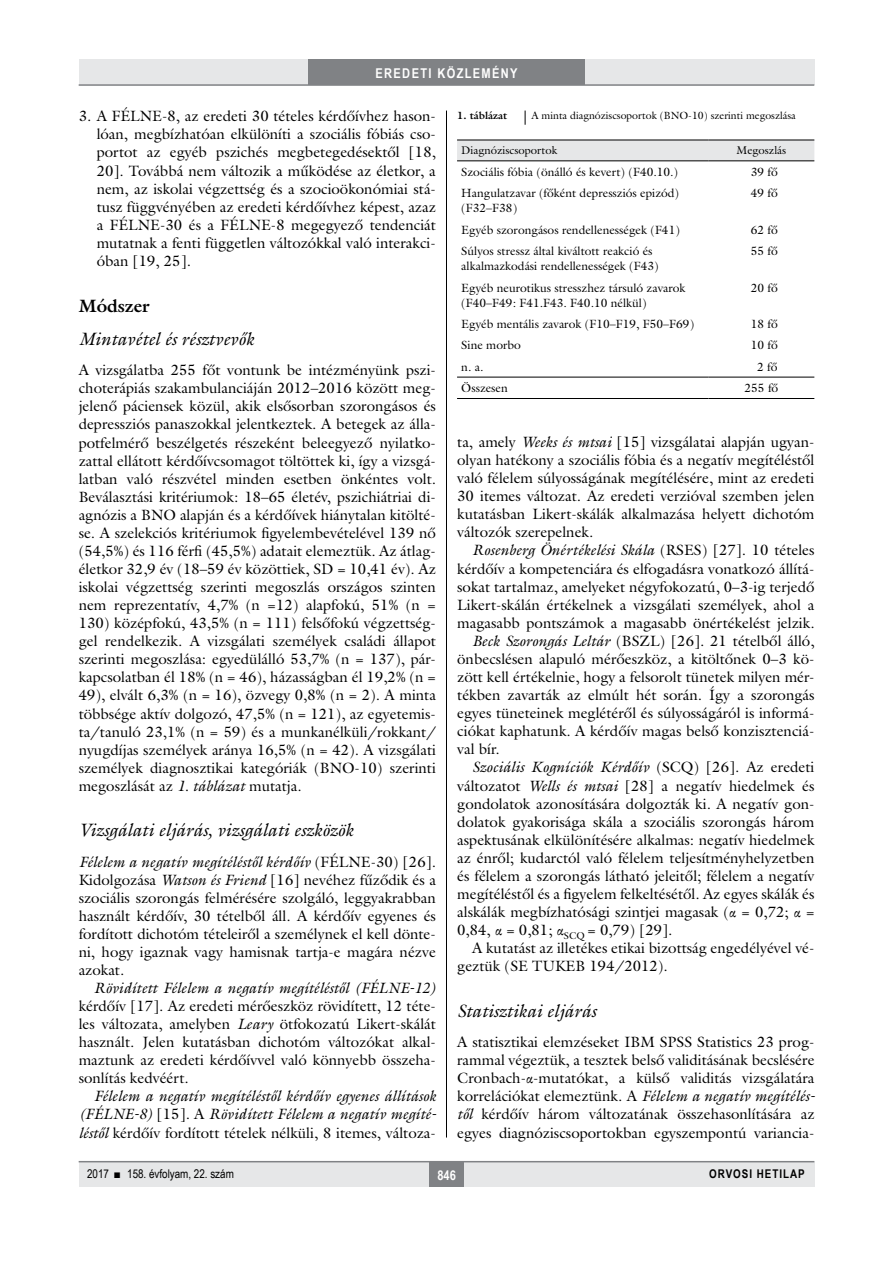
<style>
.page{position:relative;width:893px;height:1263px;background:#fff}
.page>*{position:absolute;margin:0;border:0;box-sizing:border-box;transform-origin:0 0}
.alcimkurziv{font:italic 18px "Galliard Reg";color:#000}
.alcimbold{font:700 18px "Galliard Reg";color:#000}
.Body_tompa{font:15px/18px "Galliard Reg";color:#000;text-align:justify}
.Body_Text{font:15px/18.1px "Galliard Reg";color:#000;text-align:justify}
.Body_Text-2{font:italic 15px/18px "Galliard Reg";color:#000;text-align:justify}
.t1{font:700 13.5px "Arial Narrow";letter-spacing:.1em;color:#fff}
.tabla{font:12px/15px "Galliard Reg";color:#000}
.t2{font:12px "Arial Narrow";color:#000}
.t3{font:700 12px "Arial Narrow";letter-spacing:.08em;color:#000}
.tablafej{font:11.25px "Galliard Reg";color:#000}
.kepalairas2{font:10.5px "Galliard Reg";color:#000}
.kepalairas1{font:700 10.5px "Galliard Reg";color:#000}
.s1{font-style:italic}
.s2{font-style:normal}
.s3{font-family:"Garamond Premr Pro"}
</style>
<div class="page">
<div style="left:79px;top:1161px;width:735px;height:25px;background:#e6e7e8"></div>
<hr style="left:79px;top:1161px;width:735px;height:1px;background:#808285">
<div style="left:430px;top:1161px;width:34px;height:25px;background:#808285"></div>
<div style="left:79px;top:60px;width:735px;height:25px;background:#e6e7e8"></div>
<div style="left:308px;top:60px;width:277px;height:25px;background:#808285"></div>
<hr style="left:79px;top:84px;width:735px;height:2px;background:#808285">
<hr style="left:446px;top:111px;width:1px;height:1026px;background:#000">
<svg style="left:525px;top:111px;width:1px;height:14px"></svg>
<div style="left:457px;top:141px;width:357px;height:19px;background:#e6e7e8"></div>
<hr style="left:457px;top:377px;width:251px;height:1px;background:#000">
<hr style="left:708px;top:377px;width:106px;height:1px;background:#000">
<hr style="left:457px;top:140px;width:251px;height:1px;background:#000">
<hr style="left:708px;top:140px;width:106px;height:1px;background:#000">
<hr style="left:457px;top:160px;width:251px;height:1px;background:#000">
<hr style="left:708px;top:160px;width:106px;height:1px;background:#000">
<hr style="left:457px;top:398px;width:251px;height:1px;background:#000">
<hr style="left:708px;top:398px;width:106px;height:1px;background:#000">
<p class="t1" style="left:375px;top:63px;width:144px">EREDETI KÖZLEMÉNY</p>
<p class="Body_tompa" style="left:97px;top:107px;width:341px;text-indent:-18px">3. A FÉLNE-8, az eredeti 30 tételes kérdőívhez hason&shy;lóan, megbízhatóan elkülöníti a szociális fóbiás cso&shy;portot az egyéb pszichés megbetegedésektől [18, 20]. Továbbá nem változik a működése az életkor, a nem, az iskolai végzettség és a szocioökonómiai stá&shy;tusz függvényében az eredeti kérdőívhez képest, azaz a FÉLNE-30 és a FÉLNE-8 megegyező tendenciát mutatnak a fenti független változókkal való interakci&shy;óban [19, 25].</p>
<p class="alcimbold" style="left:79px;top:294px;width:72px">Módszer</p>
<p class="alcimkurziv" style="left:79px;top:328px;width:177px">Mintavétel és résztvevők</p>
<p class="Body_tompa" style="left:79px;top:361px;width:359px">A vizsgálatba 255 főt vontunk be intézményünk pszi&shy;choterápiás szakambulanciáján 2012–2016 között meg&shy;jelenő páciensek közül, akik elsősorban szorongásos és depressziós panaszokkal jelentkeztek. A betegek az álla&shy;potfelmérő beszélgetés részeként beleegyező nyilatko&shy;zattal ellátott kérdőívcsomagot töltöttek ki, így a vizsgá&shy;latban való részvétel minden esetben önkéntes volt.<br>Beválasztási kritériumok: 18–65 életév, pszichiátriai di&shy;agnózis a BNO alapján és a kérdőívek hiánytalan kitölté&shy;se. A szelekciós kritériumok figyelembevételével 139 nő (54,5%) és 116 férfi (45,5%) adatait elemeztük. Az átlag&shy;életkor 32,9 év (18–59 év közöttiek, SD = 10,41 év). Az iskolai végzettség szerinti megoszlás országos szinten nem reprezentatív, 4,7% (n =12) alapfokú, 51% (n = 130) középfokú, 43,5% (n = 111) felsőfokú végzettség&shy;gel rendelkezik. A vizsgálati személyek családi állapot szerinti megoszlása: egyedülálló 53,7% (n = 137), pár&shy;kapcsolatban él 18% (n = 46), házasságban él 19,2% (n = 49), elvált 6,3% (n = 16), özvegy 0,8% (n = 2). A minta többsége aktív dolgozó, 47,5% (n = 121), az egyetemis&shy;ta/tanuló 23,1% (n = 59) és a munkanélküli/rokkant/ nyugdíjas személyek aránya 16,5% (n = 42). A vizsgálati személyek diagnosztikai kategóriák (BNO-10) szerinti megoszlását az <span class="s1">1. táblázat</span> mutatja.</p>
<p class="alcimkurziv" style="left:79px;top:819px;width:276px">Vizsgálati eljárás, vizsgálati eszközök</p>
<p class="Body_tompa" style="left:79px;top:852px;width:359px"><span class="s1">Félelem a negatív megítéléstől kérdőív</span> (FÉLNE-30) [26].<br>Kidolgozása <span class="s1">Watson és Friend</span> [16] nevéhez fűződik és a szociális szorongás felmérésére szolgáló, leggyakrabban használt kérdőív, 30 tételből áll. A kérdőív egyenes és fordított dichotóm tételeiről a személynek el kell dönte&shy;ni, hogy igaznak vagy hamisnak tartja-e magára nézve azokat.</p>
<p class="Body_Text" style="left:79px;top:979px;width:359px;text-indent:15px"><span class="s1">Rövidített Félelem a negatív megítéléstől (FÉLNE-12) </span>kérdőív [17]. Az eredeti mérőeszköz rövidített, 12 téte&shy;les változata, amelyben <span class="s1">Leary</span> ötfokozatú Likert-skálát használt. Jelen kutatásban dichotóm változókat alkal&shy;maztunk az eredeti kérdőívvel való könnyebb összeha&shy;sonlítás kedvéért.</p>
<p class="Body_Text-2" style="left:79px;top:1087px;width:359px;text-indent:15px">Félelem a negatív megítéléstől kérdőív egyenes állítások (FÉLNE-8) <span class="s2">[15]. A</span> Rövidített Félelem a negatív megíté&shy;léstől <span class="s2">kérdőív fordított tételek nélküli, 8 itemes, változa-</span></p>
<p class="kepalairas1" style="left:457px;top:109px;width:52px">1. táblázat</p>
<p class="kepalairas2" style="left:531px;top:109px;width:266px">A minta diagnóziscsoportok (BNO-10) szerinti megoszlása</p>
<p class="tablafej" style="left:461px;top:144px;width:97px">Diagnóziscsoportok</p>
<p class="tablafej" style="left:736px;top:144px;width:51px">Megoszlás</p>
<p class="tabla" style="left:461px;top:164px;width:218px">Szociális fóbia (önálló és kevert) (F40.10.)</p>
<p class="tabla" style="left:751px;top:164px;width:29px">39 fő</p>
<p class="tabla" style="left:461px;top:186px;width:219px">Hangulatzavar (főként depressziós epizód) (F32–F38)</p>
<p class="tabla" style="left:751px;top:186px;width:29px">49 fő</p>
<p class="tabla" style="left:461px;top:222px;width:220px">Egyéb szorongásos rendellenességek (F41)</p>
<p class="tabla" style="left:751px;top:222px;width:29px">62 fő</p>
<p class="tabla" style="left:461px;top:243px;width:199px">Súlyos stressz által kiváltott reakció és alkalmazkodási rendellenességek (F43)</p>
<p class="tabla" style="left:751px;top:243px;width:29px">55 fő</p>
<p class="tabla" style="left:461px;top:280px;width:226px">Egyéb neurotikus stresszhez társuló zavarok (F40–F49: F41.F43. F40.10 nélkül)</p>
<p class="tabla" style="left:751px;top:280px;width:29px">20 fő</p>
<p class="tabla" style="left:461px;top:316px;width:234px">Egyéb mentális zavarok (F10–F19, F50–F69)</p>
<p class="tabla" style="left:751px;top:316px;width:29px">18 fő</p>
<p class="tabla" style="left:461px;top:338px;width:61px">Sine morbo</p>
<p class="tabla" style="left:751px;top:338px;width:29px">10 fő</p>
<p class="tabla" style="left:461px;top:359px;width:24px">n. a.</p>
<p class="tabla" style="left:757px;top:359px;width:22px">2 fő</p>
<p class="tabla" style="left:461px;top:380px;width:48px">Összesen</p>
<p class="tabla" style="left:744px;top:380px;width:35px">255 fő</p>
<p class="Body_Text" style="left:457px;top:432px;width:359px">ta, amely <span class="s1">Weeks és mtsai</span> [15] vizsgálatai alapján ugyan&shy;olyan hatékony a szociális fóbia és a negatív megítéléstől való félelem súlyosságának megítélésére, mint az eredeti 30 itemes változat. Az eredeti verzióval szemben jelen kutatásban Likert-skálák alkalmazása helyett dichotóm változók szerepelnek.</p>
<p class="Body_Text" style="left:457px;top:541px;width:359px;text-indent:15px"><span class="s1">Rosenberg Önértékelési Skála</span> (RSES) [27]. 10 tételes kérdőív a kompetenciára és elfogadásra vonatkozó állítá&shy;sokat tartalmaz, amelyeket négyfokozatú, 0–3-ig terjedő Likert-skálán értékelnek a vizsgálati személyek, ahol a magasabb pontszámok a magasabb önértékelést jelzik.</p>
<p class="Body_Text" style="left:457px;top:631px;width:359px;text-indent:15px"><span class="s1">Beck Szorongás Leltár</span> (BSZL) [26]. 21 tételből álló, önbecslésen alapuló mérőeszköz, a kitöltőnek 0–3 kö&shy;zött kell értékelnie, hogy a felsorolt tünetek milyen mér&shy;tékben zavarták az elmúlt hét során. Így a szorongás egyes tüneteinek meglétéről és súlyosságáról is informá&shy;ciókat kaphatunk. A kérdőív magas belső konzisztenciá&shy;val bír.</p>
<p class="Body_Text" style="left:457px;top:758px;width:359px;text-indent:15px"><span class="s1">Szociális Kogníciók Kérdőív</span> (SCQ) [26]. Az eredeti változatot <span class="s1">Wells és mtsai</span> [28] a negatív hiedelmek és gondolatok azonosítására dolgozták ki. A negatív gon&shy;dolatok gyakorisága skála a szociális szorongás három aspektusának elkülönítésére alkalmas: negatív hiedelmek az énről; kudarctól való félelem teljesítményhelyzetben és félelem a szorongás látható jeleitől; félelem a negatív megítéléstől és a figyelem felkeltésétől. Az egyes skálák és alskálák megbízhatósági szintjei magasak (<span class="s3">α</span> = 0,72; <span class="s3">α</span> = 0,84, <span class="s3">α</span> = 0,81; <span class="s3">α</span><sub>SCQ</sub> = 0,79) [29].</p>
<p class="Body_Text" style="left:457px;top:939px;width:359px;text-indent:15px">A kutatást az illetékes etikai bizottság engedélyével vé&shy;geztük (SE TUKEB 194/2012).</p>
<p class="alcimkurziv" style="left:457px;top:1000px;width:140px">Statisztikai eljárás</p>
<p class="Body_tompa" style="left:457px;top:1033px;width:359px">A statisztikai elemzéseket IBM SPSS Statistics 23 prog&shy;rammal végeztük, a tesztek belső validitásának becslésére Cronbach-<span class="s3">α</span>-mutatókat, a külső validitás vizsgálatára korrelációkat elemeztünk. A <span class="s1">Félelem a negatív megítélés&shy;től</span> kérdőív három változatának összehasonlítására az egyes diagnóziscsoportokban egyszempontú variancia-</p>
<p class="t2" style="left:87px;top:1165px;width:148px">2017 ■ 158. évfolyam, 22. szám</p>
<p class="t1" style="left:437px;top:1165px;width:20px">846</p>
<p class="t3" style="left:709px;top:1165px;width:97px">ORVOSI HETILAP</p>
</div>
